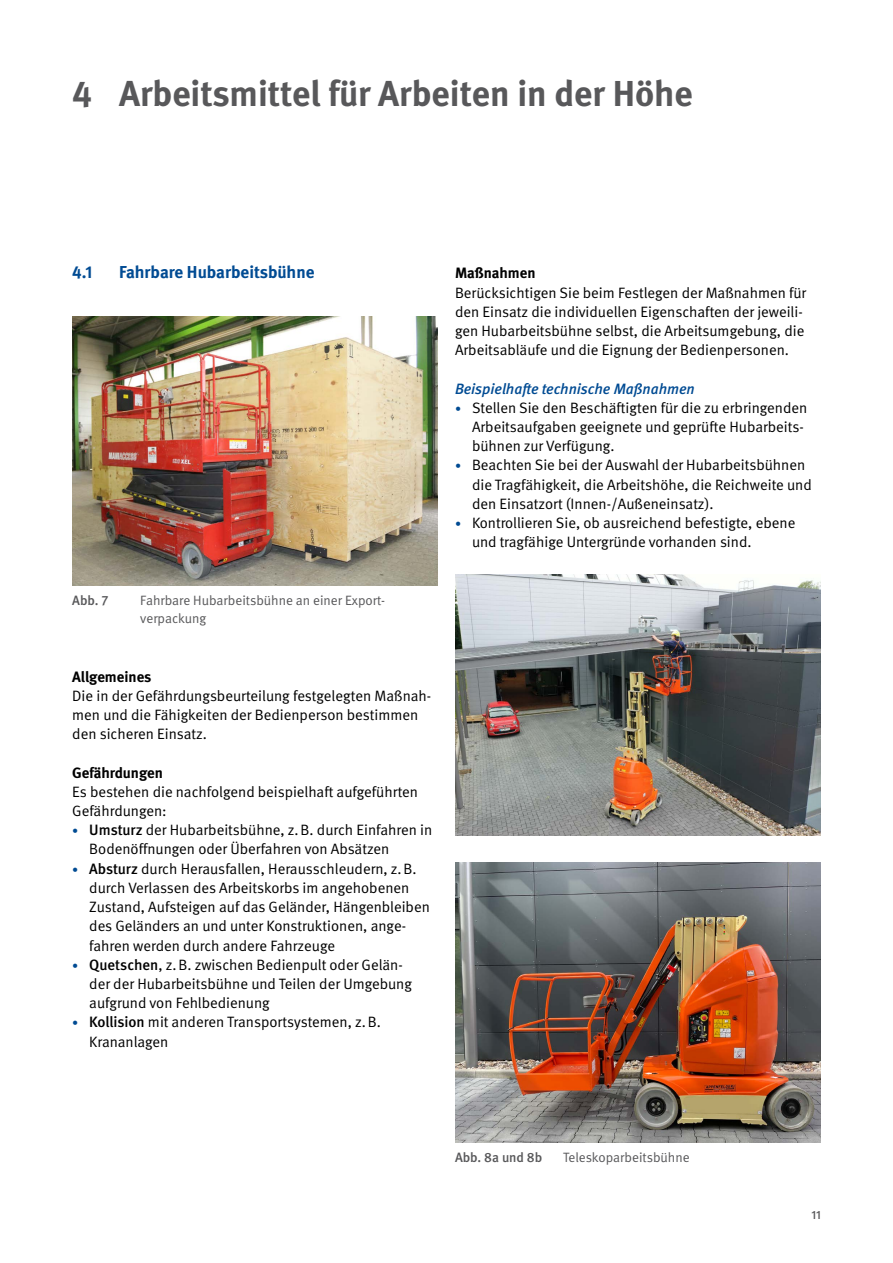
<style>
.page{position:relative;width:893px;height:1263px;background:#fff}
.page>*{position:absolute;margin:0;border:0;box-sizing:border-box;transform-origin:0 0}
.Überschriften_H1{font:700 36px "DGUV Meta";color:#58585a}
.Überschriften_H2{font:700 17.25px "DGUV Meta";color:#004b93}
.Fließtext_FT_ohne_Abstand{font:15px/19.2px "DGUV Meta";color:#000}
.Fließtext_FT_BOLD_Abstand_vor{font:700 15px "DGUV Meta";color:#000}
.Fließtext_FT_Abstand_medium_kursiv_blau{font:italic 500 15px "DGUV Meta";color:#004b93}
.t1{font:13.5px/18px "DGUV Meta";color:#58585a}
.t2{font:500 13.5px "DGUV Meta";letter-spacing:-.005em;color:#58585a}
.t3{font:500 12px "DGUV Meta";color:#58585a}
.s1{font-size:12px;color:#004b93}
.s2{font-weight:500}
</style>
<div class="page">
<img style="left:72px;top:317px;width:366px;height:269px">
<img style="left:455px;top:574px;width:366px;height:261px">
<img style="left:455px;top:862px;width:366px;height:280px">
<h1 class="Überschriften_H1" style="left:72px;top:72px;width:622px">4 Arbeitsmittel für Arbeiten in der Höhe</h1>
<h2 class="Überschriften_H2" style="left:72px;top:262px;width:22px">4.1</h2>
<h2 class="Überschriften_H2" style="left:119px;top:262px;width:197px">Fahrbare Hubarbeitsbühne</h2>
<p class="t2" style="left:72px;top:592px;width:38px">Abb. 7</p>
<p class="t1" style="left:140px;top:591px;width:245px">Fahrbare Hubarbeitsbühne an einer Export&shy;verpackung</p>
<p class="Fließtext_FT_BOLD_Abstand_vor" style="left:72px;top:667px;width:81px">Allgemeines</p>
<p class="Fließtext_FT_ohne_Abstand" style="left:72px;top:686px;width:360px">Die in der Gefährdungsbeurteilung festgelegten Maßnah&shy;men und die Fähigkeiten der Bedienperson bestimmen den sicheren Einsatz.</p>
<p class="Fließtext_FT_BOLD_Abstand_vor" style="left:72px;top:763px;width:92px">Gefährdungen</p>
<p class="Fließtext_FT_ohne_Abstand" style="left:72px;top:782px;width:347px">Es bestehen die nachfolgend beispielhaft aufgeführten<br>Gefährdungen:</p>
<p class="Fließtext_FT_ohne_Abstand" style="left:89px;top:821px;width:345px;text-indent:-17px"><span class="s1">•</span> <span class="s2">Umsturz</span> der Hubarbeitsbühne, z.B. durch Einfahren in<br>Bodenöffnungen oder Überfahren von Absätzen</p>
<p class="Fließtext_FT_ohne_Abstand" style="left:89px;top:859px;width:342px;text-indent:-17px"><span class="s1">•</span> <span class="s2">Absturz</span> durch Herausfallen, Herausschleudern, z.B. durch Verlassen des Arbeitskorbs im angehobenen Zustand, Aufsteigen auf das Geländer, Hängenbleiben des Geländers an und unter Konstruktionen, ange&shy;fahren werden durch andere Fahrzeuge</p>
<p class="Fließtext_FT_ohne_Abstand" style="left:89px;top:955px;width:324px;text-indent:-17px"><span class="s1">•</span> <span class="s2">Quetschen</span>, z.B. zwischen Bedienpult oder Gelän&shy;der der Hubarbeitsbühne und Teilen der Umgebung aufgrund von Fehlbedienung</p>
<p class="Fließtext_FT_ohne_Abstand" style="left:89px;top:1013px;width:293px;text-indent:-17px"><span class="s1">•</span> <span class="s2">Kollision</span> mit anderen Transportsystemen, z.B.<br>Krananlagen</p>
<p class="Fließtext_FT_BOLD_Abstand_vor" style="left:455px;top:264px;width:82px">Maßnahmen</p>
<p class="Fließtext_FT_ohne_Abstand" style="left:455px;top:283px;width:353px">Berücksichtigen Sie beim Festlegen der Maßnahmen für den Einsatz die individuellen Eigenschaften der jeweili&shy;gen Hubarbeitsbühne selbst, die Arbeitsumgebung, die Arbeitsabläufe und die Eignung der Bedienpersonen.</p>
<p class="Fließtext_FT_Abstand_medium_kursiv_blau" style="left:455px;top:379px;width:241px">Beispielhafte technische Maßnahmen</p>
<p class="Fließtext_FT_ohne_Abstand" style="left:472px;top:398px;width:337px;text-indent:-17px"><span class="s1">•</span> Stellen Sie den Beschäftigten für die zu erbringenden<br>Arbeitsaufgaben geeignete und geprüfte Hubarbeits&shy;bühnen zur Verfügung.</p>
<p class="Fließtext_FT_ohne_Abstand" style="left:472px;top:456px;width:341px;text-indent:-17px"><span class="s1">•</span> Beachten Sie bei der Auswahl der Hubarbeitsbühnen die Tragfähigkeit, die Arbeitshöhe, die Reichweite und den Einsatzort (Innen-/Außeneinsatz).</p>
<p class="Fließtext_FT_ohne_Abstand" style="left:472px;top:514px;width:325px;text-indent:-17px"><span class="s1">•</span> Kontrollieren Sie, ob ausreichend befestigte, ebene und tragfähige Untergründe vorhanden sind.</p>
<p class="t2" style="left:455px;top:1149px;width:89px">Abb. 8a und 8b</p>
<p class="t1" style="left:563px;top:1148px;width:128px">Teleskoparbeitsbühne</p>
<p class="t3" style="left:811px;top:1208px;width:11px">11</p>
</div>
